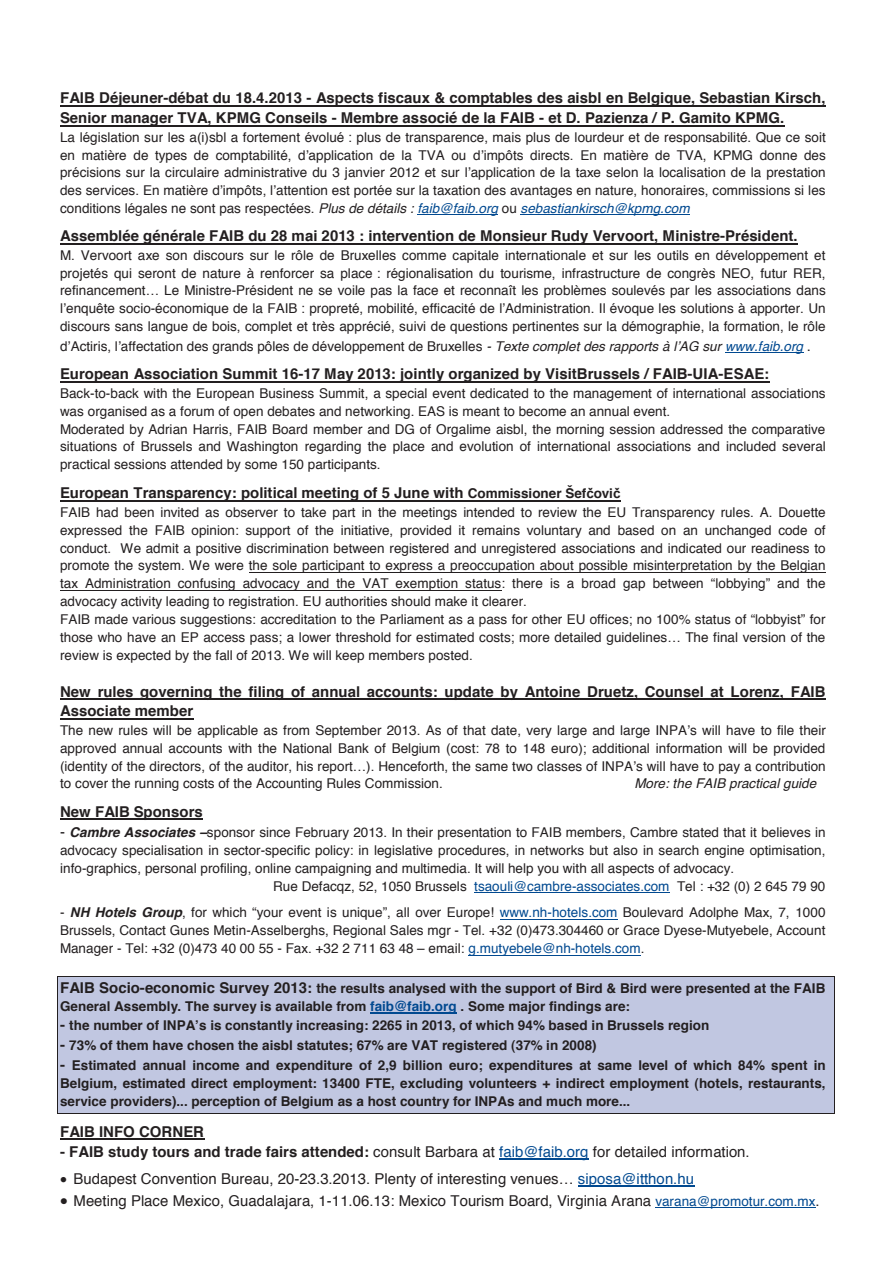
<style>
.page{position:relative;width:893px;height:1263px;background:#fff}
.page>*{position:absolute;margin:0;border:0;box-sizing:border-box;transform-origin:0 0}
.t1{font:700 15px/20px "Helvetica";color:#231f20}
.t2{font:15px "Helvetica";color:#231f20}
.t3{font:13.5px/17.9px "Helvetica";letter-spacing:.005em;color:#231f20;text-align:justify}
.t4{font:700 13.5px/18.1px "Helvetica";letter-spacing:.005em;color:#231f20}
.t5{font:italic 13.5px "Helvetica";letter-spacing:.005em;color:#231f20}
.s1{font-style:italic}
.s2{font-style:italic;color:#014990}
.s3{font-size:15px}
.s4{font-size:13.5px}
.s5{font-family:"Arial";font-size:13.5px}
.s6{font-weight:700;font-style:italic}
.s7{color:#014990}
.s8{font-weight:700}
.s9{font-size:13.5px;color:#014990}
</style>
<div class="page">
<hr style="left:60px;top:105px;width:766px;height:1px;background:#231f20">
<hr style="left:60px;top:125px;width:724px;height:1px;background:#231f20">
<hr style="left:418px;top:214px;width:80px;height:1px;background:#014990">
<hr style="left:521px;top:214px;width:169px;height:1px;background:#014990">
<hr style="left:60px;top:243px;width:738px;height:1px;background:#231f20">
<hr style="left:725px;top:352px;width:78px;height:1px;background:#014990">
<hr style="left:60px;top:381px;width:709px;height:1px;background:#231f20">
<hr style="left:60px;top:500px;width:561px;height:1px;background:#231f20">
<hr style="left:249px;top:572px;width:577px;height:1px;background:#231f20">
<hr style="left:60px;top:590px;width:441px;height:1px;background:#231f20">
<hr style="left:60px;top:698px;width:766px;height:2px;background:#231f20">
<hr style="left:60px;top:718px;width:133px;height:2px;background:#231f20">
<hr style="left:60px;top:818px;width:143px;height:2px;background:#231f20">
<hr style="left:474px;top:892px;width:196px;height:1px;background:#014990">
<hr style="left:500px;top:919px;width:118px;height:1px;background:#014990">
<hr style="left:468px;top:955px;width:173px;height:1px;background:#014990">
<div style="left:58px;top:977px;width:776px;height:22px;background:#c1c7e1"></div>
<hr style="left:58px;top:976px;width:776px;height:1px;background:#231f20">
<div style="left:58px;top:999px;width:776px;height:17px;background:#c1c7e1"></div>
<hr style="left:370px;top:1012px;width:87px;height:2px;background:#014990">
<div style="left:58px;top:1016px;width:776px;height:20px;background:#c1c7e1"></div>
<div style="left:58px;top:1036px;width:776px;height:20px;background:#c1c7e1"></div>
<div style="left:58px;top:1056px;width:776px;height:20px;background:#c1c7e1"></div>
<div style="left:58px;top:1076px;width:776px;height:18px;background:#c1c7e1"></div>
<div style="left:58px;top:1094px;width:776px;height:19px;background:#c1c7e1"></div>
<hr style="left:58px;top:1113px;width:776px;height:1px;background:#231f20">
<svg style="left:57px;top:976px;width:1px;height:138px"></svg>
<svg style="left:834px;top:976px;width:1px;height:138px"></svg>
<hr style="left:60px;top:1138px;width:144px;height:2px;background:#231f20">
<hr style="left:499px;top:1158px;width:90px;height:1px;background:#014990">
<hr style="left:578px;top:1185px;width:116px;height:1px;background:#014990">
<hr style="left:655px;top:1207px;width:160px;height:1px;background:#014990">
<p class="t1" style="left:60px;top:88px;width:767px">FAIB Déjeuner-débat du 18.4.2013 - Aspects fiscaux &amp; comptables des aisbl en Belgique, Sebastian Kirsch,<br>Senior manager TVA, KPMG Conseils - Membre associé de la FAIB - et D. Pazienza / P. Gamito KPMG.</p>
<p class="t3" style="left:60px;top:128px;width:767px">La législation sur les a(i)sbl a fortement évolué : plus de transparence, mais plus de lourdeur et de responsabilité. Que ce soit en matière de types de comptabilité, d’application de la TVA ou d’impôts directs. En matière de TVA, KPMG donne des précisions sur la circulaire administrative du 3 janvier 2012 et sur l’application de la taxe selon la localisation de la prestation des services. En matière d’impôts, l’attention est portée sur la taxation des avantages en nature, honoraires, commissions si les conditions légales ne sont pas respectées. <span class="s1">Plus de détails :</span> <span class="s2">faib@faib.org</span> ou <span class="s2">sebastiankirsch@kpmg.com</span></p>
<p class="t1" style="left:60px;top:226px;width:739px">Assemblée générale FAIB du 28 mai 2013 : intervention de Monsieur Rudy Vervoort, Ministre-Président.</p>
<p class="t3" style="left:60px;top:247px;width:767px">M. Vervoort axe son discours sur le rôle de Bruxelles comme capitale internationale et sur les outils en développement et projetés qui seront de nature à renforcer sa place : régionalisation du tourisme, infrastructure de congrès NEO, futur RER, refinancement… Le Ministre-Président ne se voile pas la face et reconnaît les problèmes soulevés par les associations dans l’enquête socio-économique de la FAIB : propreté, mobilité, efficacité de l’Administration. Il évoque les solutions à apporter. Un discours sans langue de bois, complet et très apprécié, suivi de questions pertinentes sur la démographie, la formation, le rôle</p>
<p class="t3" style="left:60px;top:337px;width:752px">d’Actiris, l’affectation des grands pôles de développement de Bruxelles <span class="s1">- Texte complet des rapports à l’AG sur</span> <span class="s2">www.faib.org</span> <span class="s3">.</span></p>
<p class="t1" style="left:60px;top:364px;width:711px">European Association Summit 16-17 May 2013: jointly organized by VisitBrussels / FAIB-UIA-ESAE:</p>
<p class="t3" style="left:60px;top:384px;width:767px;text-align:left">Back-to-back with the European Business Summit, a special event dedicated to the management of international associations was organised as a forum of open debates and networking. EAS is meant to become an annual event.<br>Moderated by Adrian Harris, FAIB Board member and DG of Orgalime aisbl, the morning session addressed the comparative situations of Brussels and Washington regarding the place and evolution of international associations and included several practical sessions attended by some 150 participants.</p>
<p class="t1" style="left:60px;top:483px;width:562px">European Transparency: political meeting of 5 June with <span class="s4">Commissioner Šef</span><span class="s5">č</span><span class="s4">ovi</span><span class="s5">č</span></p>
<p class="t3" style="left:60px;top:503px;width:767px;text-align:left">FAIB had been invited as observer to take part in the meetings intended to review the EU Transparency rules. A. Douette expressed the FAIB opinion: support of the initiative, provided it remains voluntary and based on an unchanged code of conduct. We admit a positive discrimination between registered and unregistered associations and indicated our readiness to promote the system. We were the sole participant to express a preoccupation about possible misinterpretation by the Belgian tax Administration confusing advocacy and the VAT exemption status: there is a broad gap between “lobbying” and the advocacy activity leading to registration. EU authorities should make it clearer.<br>FAIB made various suggestions: accreditation to the Parliament as a pass for other EU offices; no 100% status of “lobbyist” for those who have an EP access pass; a lower threshold for estimated costs; more detailed guidelines… The final version of the review is expected by the fall of 2013. We will keep members posted.</p>
<p class="t1" style="left:60px;top:681px;width:767px">New rules governing the filing of annual accounts: update by Antoine Druetz, Counsel at Lorenz, FAIB<br>Associate member</p>
<p class="t3" style="left:60px;top:722px;width:767px">The new rules will be applicable as from September 2013. As of that date, very large and large INPA’s will have to file their approved annual accounts with the National Bank of Belgium (cost: 78 to 148 euro); additional information will be provided (identity of the directors, of the auditor, his report…). Henceforth, the same two classes of INPA’s will have to pay a contribution to cover the running costs of the Accounting Rules Commission.</p>
<p class="t5" style="left:634px;top:773px;width:183px">More: the FAIB practical guide</p>
<p class="t1" style="left:60px;top:801px;width:144px">New FAIB Sponsors</p>
<p class="t3" style="left:60px;top:823px;width:767px"><span class="s3">-</span> <span class="s6">Cambre Associates –</span>sponsor since February 2013. In their presentation to FAIB members, Cambre stated that it believes in</p>
<p class="t3" style="left:60px;top:842px;width:767px">advocacy specialisation in sector-specific policy: in legislative procedures, in networks but also in search engine optimisation,</p>
<p class="t3" style="left:60px;top:860px;width:676px">info-graphics, personal profiling, online campaigning and multimedia. It will help you with all aspects of advocacy.</p>
<p class="t3" style="left:273px;top:877px;width:554px">Rue Defacqz, 52, 1050 Brussels <span class="s7">tsaouli@cambre-associates.com</span> Tel : +32 (0) 2 645 79 90</p>
<p class="t3" style="left:60px;top:904px;width:767px">- <span class="s6">NH Hotels Group</span>, for which “your event is unique”, all over Europe! <span class="s7">www.nh-hotels.com</span> Boulevard Adolphe Max, 7, 1000<br>Brussels, Contact Gunes Metin-Asselberghs, Regional Sales mgr - Tel. +32 (0)473.304460 or Grace Dyese-Mutyebele, Account Manager - Tel: +32 (0)473 40 00 55 - Fax. +32 2 711 63 48 – email: <span class="s7">g.mutyebele@nh-hotels.com</span>.</p>
<p class="t4" style="left:60px;top:979px;width:767px"><span class="s3">FAIB Socio-economic Survey 2013:</span> the results analysed with the support of Bird &amp; Bird were presented at the FAIB<br>General Assembly. The survey is available from <span class="s7">faib@faib.org</span> . Some major findings are:</p>
<p class="t4" style="left:60px;top:1017px;width:651px"><span class="s3">-</span> the number of INPA’s is constantly increasing: 2265 in 2013, of which 94% based in Brussels region</p>
<p class="t4" style="left:60px;top:1036px;width:538px"><span class="s3">-</span> 73% of them have chosen the aisbl statutes; 67% are VAT registered (37% in 2008)</p>
<p class="t4" style="left:60px;top:1056px;width:767px;text-align:justify"><span class="s3">-</span> Estimated annual income and expenditure of 2,9 billion euro; expenditures at same level of which 84% spent in Belgium, estimated direct employment: 13400 FTE, excluding volunteers + indirect employment (hotels, restaurants, service providers)... perception of Belgium as a host country for INPAs and much more...</p>
<p class="t1" style="left:60px;top:1122px;width:145px">FAIB INFO CORNER</p>
<p class="t2" style="left:60px;top:1140px;width:691px"><span class="s8">- FAIB study tours and trade fairs attended:</span> consult Barbara at <span class="s7">faib@faib.org</span> for detailed information.</p>
<p class="t2" style="left:60px;top:1167px;width:636px">• Budapest Convention Bureau, 20-23.3.2013. Plenty of interesting venues… <span class="s7">siposa@itthon.hu</span></p>
<p class="t2" style="left:60px;top:1189px;width:761px">• Meeting Place Mexico, Guadalajara, 1-11.06.13: Mexico Tourism Board, Virginia Arana <span class="s9">varana@promotur.com.mx</span>.</p>
</div>
